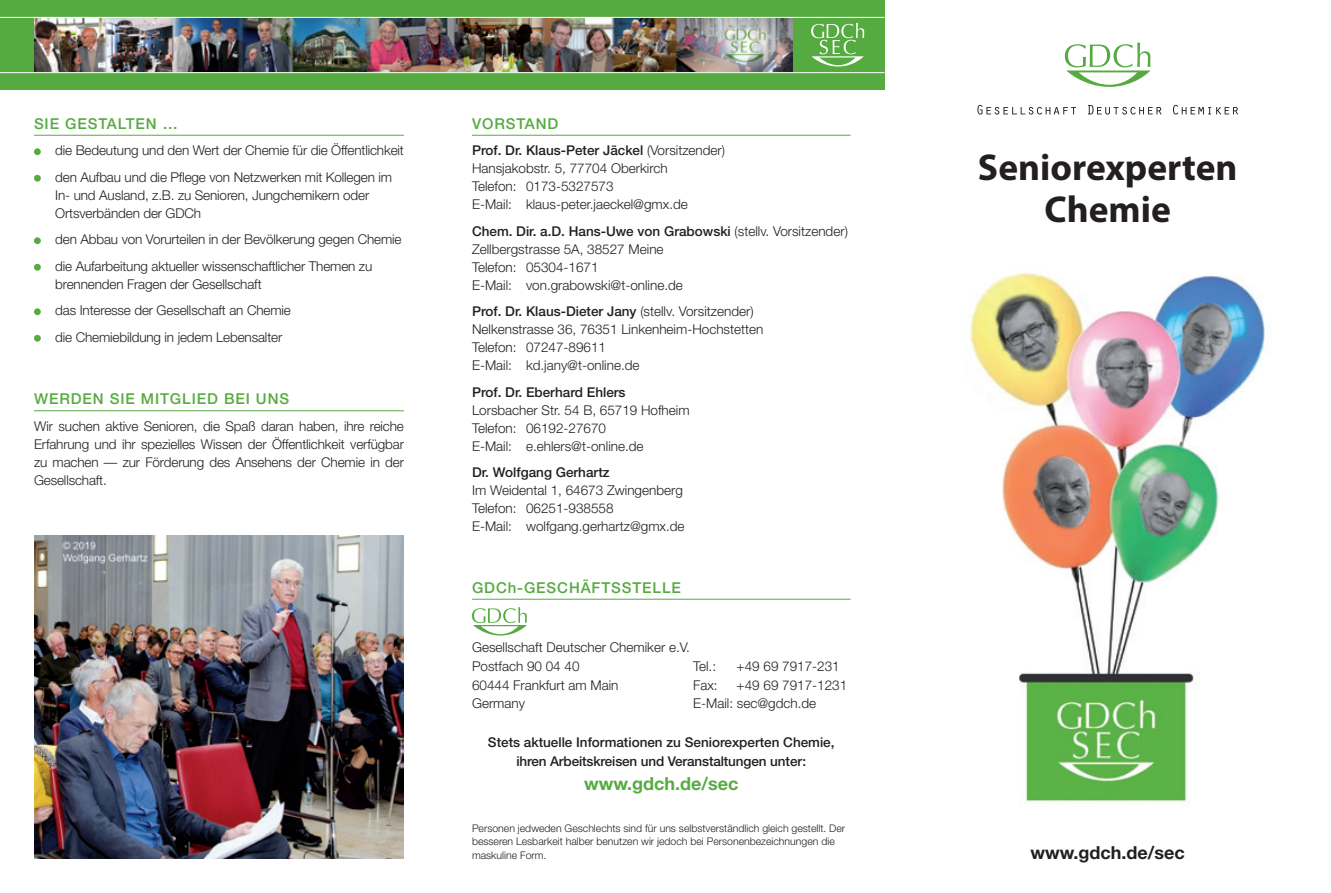
<style>
.page{position:relative;width:1331px;height:893px;background:#fff}
.page>*{position:absolute;margin:0;border:0;box-sizing:border-box;transform-origin:0 0}
.t1{font:700 37.5px/42px "Myriad Pro";color:#231f20;text-align:center}
.t2{font:700 18px "Helvetica Neue";color:#56ab40}
.t3{font:700 18px "Helvetica Neue";color:#231f20}
.t4{font:500 15px "Helvetica Neue";letter-spacing:.06em;color:#56ab40}
.t5{font:300 13.5px/18px "Helvetica Neue";color:#231f20}
.t6{font:500 13.5px/18.8px "Helvetica Neue";color:#231f20;text-align:center}
.t7{font:300 10.5px/13.5px "Helvetica Neue";color:#231f20}
.s1{font-weight:500}
</style>
<div class="page">
<svg style="left:977px;top:105px;width:99px;height:10px"></svg>
<svg style="left:1088px;top:105px;width:73px;height:10px"></svg>
<svg style="left:1173px;top:105px;width:65px;height:10px"></svg>
<svg style="left:1065px;top:43px;width:86px;height:44px"></svg>
<hr style="left:34px;top:135px;width:370px;height:1px;background:#56ab40">
<hr style="left:34px;top:410px;width:370px;height:1px;background:#56ab40">
<div style="left:34px;top:148px;width:7px;height:7px;background:#56ab40;border-radius:50%"></div>
<div style="left:34px;top:175px;width:7px;height:7px;background:#56ab40;border-radius:50%"></div>
<div style="left:34px;top:237px;width:7px;height:7px;background:#56ab40;border-radius:50%"></div>
<div style="left:34px;top:264px;width:7px;height:7px;background:#56ab40;border-radius:50%"></div>
<div style="left:34px;top:308px;width:7px;height:7px;background:#56ab40;border-radius:50%"></div>
<div style="left:34px;top:335px;width:7px;height:7px;background:#56ab40;border-radius:50%"></div>
<hr style="left:472px;top:135px;width:378px;height:1px;background:#56ab40">
<div style="left:0;top:0;width:884px;height:89px;background:#56ab40"></div>
<img style="left:34px;top:18px;width:759px;height:54px">
<hr style="left:0;top:17px;width:884px;height:1px;background:#fff">
<hr style="left:0;top:72px;width:884px;height:1px;background:#fff">
<svg style="left:811px;top:23px;width:53px;height:44px"></svg>
<img style="left:34px;top:536px;width:370px;height:323px">
<hr style="left:472px;top:599px;width:378px;height:1px;background:#56ab40">
<svg style="left:472px;top:607px;width:55px;height:28px"></svg>
<img style="left:969px;top:273px;width:296px;height:531px">
<p class="t4" style="left:34px;top:114px;width:145px">SIE GESTALTEN …</p>
<p class="t5" style="left:55px;top:137px;width:350px;line-height:26.5px">die Bedeutung und den Wert der Chemie für die Öffentlichkeit den Aufbau und die Pflege von Netzwerken mit Kollegen im</p>
<p class="t5" style="left:55px;top:186px;width:316px">In- und Ausland, z.B. zu Senioren, Jungchemikern oder<br>Ortsverbänden der GDCh</p>
<p class="t5" style="left:55px;top:226px;width:348px;line-height:26.5px">den Abbau von Vorurteilen in der Bevölkerung gegen Chemie die Aufarbeitung aktueller wissenschaftlicher Themen zu</p>
<p class="t5" style="left:55px;top:270px;width:237px;line-height:26.5px">brennenden Fragen der Gesellschaft<br>das Interesse der Gesellschaft an Chemie die Chemiebildung in jedem Lebensalter</p>
<p class="t4" style="left:34px;top:390px;width:257px">WERDEN SIE MITGLIED BEI UNS</p>
<p class="t5" style="left:34px;top:417px;width:371px;text-align:justify">Wir suchen aktive Senioren, die Spaß daran haben, ihre reiche Erfahrung und ihr spezielles Wissen der Öffentlichkeit verfügbar zu machen — zur Förderung des Ansehens der Chemie in der Gesellschaft.</p>
<p class="t4" style="left:472px;top:114px;width:88px">VORSTAND</p>
<p class="t5" style="left:472px;top:141px;width:255px"><span class="s1">Prof. Dr. Klaus-Peter Jäckel</span> (Vorsitzender)<br>Hansjakobstr. 5, 77704 Oberkirch<br>Telefon: 0173-5327573<br>E-Mail: klaus-peter.jaeckel@gmx.de</p>
<p class="t5" style="left:472px;top:222px;width:377px"><span class="s1">Chem. Dir. a.D. Hans-Uwe von Grabowski</span> (stellv. Vorsitzender)<br>Zellbergstrasse 5A, 38527 Meine<br>Telefon: 05304-1671<br>E-Mail: von.grabowski@t-online.de</p>
<p class="t5" style="left:472px;top:302px;width:293px"><span class="s1">Prof. Dr. Klaus-Dieter Jany</span> (stellv. Vorsitzender)<br>Nelkenstrasse 36, 76351 Linkenheim-Hochstetten Telefon: 07247-89611<br>E-Mail: kd.jany@t-online.de</p>
<p class="t6" style="left:472px;top:382px;width:155px">Prof. Dr. Eberhard Ehlers</p>
<p class="t5" style="left:472px;top:400px;width:219px">Lorsbacher Str. 54 B, 65719 Hofheim<br>Telefon: 06192-27670<br>E-Mail: e.ehlers@t-online.de</p>
<p class="t6" style="left:472px;top:463px;width:139px">Dr. Wolfgang Gerhartz</p>
<p class="t5" style="left:472px;top:481px;width:214px">Im Weidental 1, 64673 Zwingenberg<br>Telefon: 06251-938558<br>E-Mail: wolfgang.gerhartz@gmx.de</p>
<p class="t4" style="left:472px;top:578px;width:211px">GDCh-GESCHÄFTSSTELLE</p>
<p class="t5" style="left:472px;top:638px;width:219px;line-height:18.8px">Gesellschaft Deutscher Chemiker e.V.<br>Postfach 90 04 40<br>60444 Frankfurt am Main<br>Germany</p>
<p class="t5" style="left:693px;top:657px;width:25px">Tel.:</p>
<p class="t5" style="left:737px;top:657px;width:105px">+49 69 7917-231</p>
<p class="t5" style="left:693px;top:676px;width:26px">Fax:</p>
<p class="t5" style="left:693px;top:675px;width:156px;line-height:18.8px;text-indent:43px">+49 69 7917-1231<br>E-Mail: sec@gdch.de</p>
<p class="t6" style="left:488px;top:733px;width:348px">Stets aktuelle Informationen zu Seniorexperten Chemie, ihren Arbeitskreisen und Veranstaltungen unter:</p>
<h2 class="t2" style="left:584px;top:772px;width:156px">www.gdch.de/sec</h2>
<p class="t7" style="left:472px;top:821px;width:375px">Personen jedweden Geschlechts sind für uns selbstverständlich gleich gestellt. Der besseren Lesbarkeit halber benutzen wir jedoch bei Personenbezeichnungen die maskuline Form.</p>
<h1 class="t1" style="left:978px;top:145px;width:261px">Seniorexperten<br>Chemie</h1>
<h2 class="t3" style="left:1030px;top:841px;width:156px">www.gdch.de/sec</h2>
</div>
